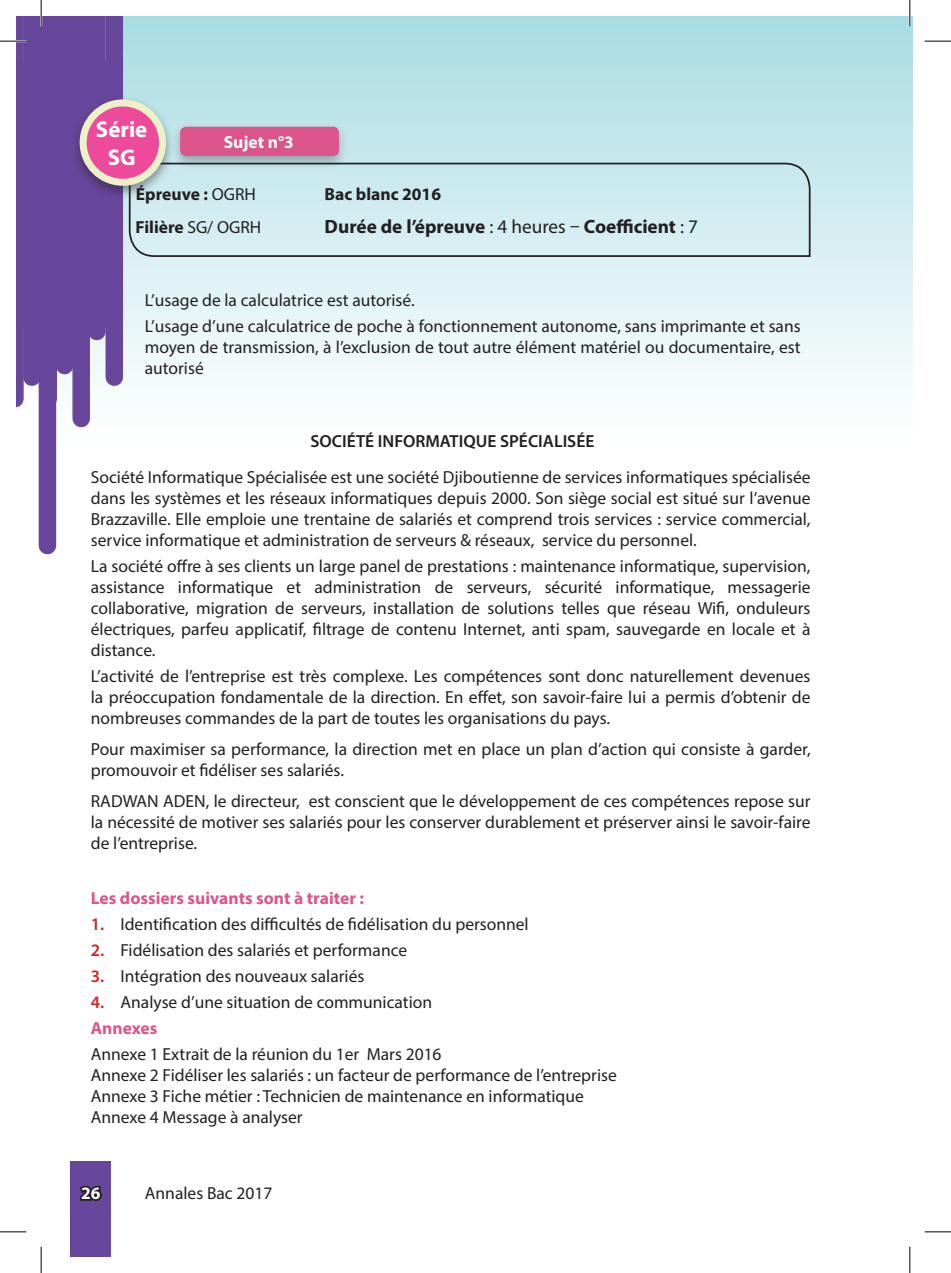
<style>
.page{position:relative;width:951px;height:1273px;background:#fff}
.page>*{position:absolute;margin:0;border:0;box-sizing:border-box;transform-origin:0 0}
.t1{font:700 22.75px/27.3px "Myriad Pro";color:#fff;text-align:center}
.t2{font:700 19.25px "Myriad Pro";color:#231f20}
.corps_de_texte{font:17.5px/21px "Myriad Pro";color:#231f20;text-align:justify}
.corps_de_texte-2{font:700 17.5px "Myriad Pro";color:#db558a}
.t3{font:700 17.5px "Myriad Pro";color:#231f20}
.corps_de_texte-3{font:600 17.5px "Myriad Pro";color:#231f20}
.t4{font:700 17.5px "Myriad Pro";color:#fff}
.s1{font-weight:400}
.s2{font-weight:600;color:#d1232a}
</style>
<div class="page">
<div style="left:51px;top:16px;width:861px;height:434px;background:linear-gradient(to bottom,#a9dce3,#fff)"></div>
<div style="left:39px;top:150px;width:17px;height:396px;background:#68469c"></div>
<div style="left:16px;top:16px;width:8px;height:383px;background:#68469c"></div>
<div style="left:23px;top:16px;width:18px;height:361px;background:#68469c"></div>
<div style="left:39px;top:16px;width:18px;height:383px;background:#68469c"></div>
<div style="left:56px;top:16px;width:17px;height:350px;background:#68469c"></div>
<div style="left:72px;top:16px;width:18px;height:402px;background:#68469c"></div>
<div style="left:88px;top:16px;width:18px;height:315px;background:#68469c"></div>
<div style="left:105px;top:16px;width:18px;height:361px;background:#68469c"></div>
<div style="left:71px;top:1161px;width:40px;height:95px;background:#68469c"></div>
<svg style="left:80px;top:1185px;width:22px;height:16px"></svg>
<svg style="left:128px;top:162px;width:683px;height:96px"></svg>
<div style="left:71px;top:95px;width:104px;height:105px;background:#231f20;opacity:.47"></div>
<div style="left:83px;top:103px;width:79px;height:79px;background:#ed4a9b;border-radius:50%"></div>
<div style="left:80px;top:99px;width:86px;height:87px;border:7px solid #edf2c6;border-radius:50%"></div>
<div style="left:170px;top:122px;width:178px;height:49px;background:#231f20;opacity:.33"></div>
<div style="left:180px;top:127px;width:159px;height:29px;background:#db558a;border-radius:6px"></div>
<hr style="left:0;top:40px;width:26px;height:2px;background:#fff">
<hr style="left:40px;top:0;width:2px;height:26px;background:#fff">
<hr style="left:908px;top:0;width:2px;height:26px;background:#fff">
<svg style="left:0;top:41px;width:26px;height:1px"></svg>
<svg style="left:924px;top:41px;width:26px;height:1px"></svg>
<svg style="left:0;top:1231px;width:26px;height:1px"></svg>
<svg style="left:924px;top:1231px;width:26px;height:1px"></svg>
<svg style="left:41px;top:0;width:1px;height:26px"></svg>
<svg style="left:41px;top:1247px;width:1px;height:26px"></svg>
<svg style="left:909px;top:0;width:1px;height:26px"></svg>
<svg style="left:909px;top:1247px;width:1px;height:26px"></svg>
<p class="t1" style="left:96px;top:115px;width:53px">Série<br>SG</p>
<p class="t4" style="left:224px;top:131px;width:72px">Sujet n°3</p>
<p class="t3" style="left:136px;top:183px;width:122px">Épreuve : <span class="s1">OGRH</span></p>
<p class="t3" style="left:324px;top:183px;width:118px">Bac blanc 2016</p>
<p class="t3" style="left:135px;top:216px;width:127px">Filière <span class="s1">SG/ OGRH</span></p>
<p class="t2" style="left:324px;top:214px;width:375px">Durée de l’épreuve <span class="s1">: 4 heures –</span> Coefficient <span class="s1">: 7</span></p>
<p class="corps_de_texte" style="left:145px;top:289px;width:271px">L’usage de la calculatrice est autorisé.</p>
<p class="corps_de_texte" style="left:145px;top:315px;width:657px">L’usage d’une calculatrice de poche à fonctionnement autonome, sans imprimante et sans moyen de transmission, à l’exclusion de tout autre élément matériel ou documentaire, est autorisé</p>
<p class="corps_de_texte-3" style="left:310px;top:430px;width:285px">SOCIÉTÉ INFORMATIQUE SPÉCIALISÉE</p>
<p class="corps_de_texte" style="left:91px;top:466px;width:721px">Société Informatique Spécialisée est une société Djiboutienne de services informatiques spécialisée dans les systèmes et les réseaux informatiques depuis 2000. Son siège social est situé sur l’avenue Brazzaville. Elle emploie une trentaine de salariés et comprend trois services : service commercial, service informatique et administration de serveurs &amp; réseaux, service du personnel.</p>
<p class="corps_de_texte" style="left:91px;top:555px;width:721px">La société offre à ses clients un large panel de prestations : maintenance informatique, supervision, assistance informatique et administration de serveurs, sécurité informatique, messagerie collaborative, migration de serveurs, installation de solutions telles que réseau Wifi, onduleurs électriques, parfeu applicatif, filtrage de contenu Internet, anti spam, sauvegarde en locale et à distance.</p>
<p class="corps_de_texte" style="left:91px;top:665px;width:721px">L’activité de l’entreprise est très complexe. Les compétences sont donc naturellement devenues la préoccupation fondamentale de la direction. En effet, son savoir-faire lui a permis d’obtenir de nombreuses commandes de la part de toutes les organisations du pays.</p>
<p class="corps_de_texte" style="left:91px;top:738px;width:721px">Pour maximiser sa performance, la direction met en place un plan d’action qui consiste à garder, promouvoir et fidéliser ses salariés.</p>
<p class="corps_de_texte" style="left:91px;top:790px;width:721px">RADWAN ADEN, le directeur, est conscient que le développement de ces compétences repose sur la nécessité de motiver ses salariés pour les conserver durablement et préserver ainsi le savoir-faire de l’entreprise.</p>
<p class="corps_de_texte-2" style="left:91px;top:887px;width:275px">Les dossiers suivants sont à traiter :</p>
<p class="corps_de_texte" style="left:91px;top:914px;width:439px"><span class="s2">1.</span> Identification des difficultés de fidélisation du personnel</p>
<p class="corps_de_texte" style="left:91px;top:940px;width:318px"><span class="s2">2.</span> Fidélisation des salariés et performance</p>
<p class="corps_de_texte" style="left:91px;top:966px;width:275px"><span class="s2">3.</span> Intégration des nouveaux salariés</p>
<p class="corps_de_texte" style="left:91px;top:992px;width:343px"><span class="s2">4.</span> Analyse d’une situation de communication</p>
<p class="corps_de_texte-2" style="left:91px;top:1017px;width:68px">Annexes</p>
<p class="corps_de_texte" style="left:91px;top:1043px;width:352px">Annexe 1 Extrait de la réunion du 1er Mars 2016</p>
<p class="corps_de_texte" style="left:91px;top:1064px;width:527px">Annexe 2 Fidéliser les salariés : un facteur de performance de l’entreprise</p>
<p class="corps_de_texte" style="left:91px;top:1085px;width:494px">Annexe 3 Fiche métier : Technicien de maintenance en informatique</p>
<p class="corps_de_texte" style="left:91px;top:1106px;width:213px">Annexe 4 Message à analyser</p>
<p class="t4" style="left:81px;top:1182px;width:21px">26</p>
<p class="corps_de_texte" style="left:145px;top:1182px;width:129px">Annales Bac 2017</p>
</div>
